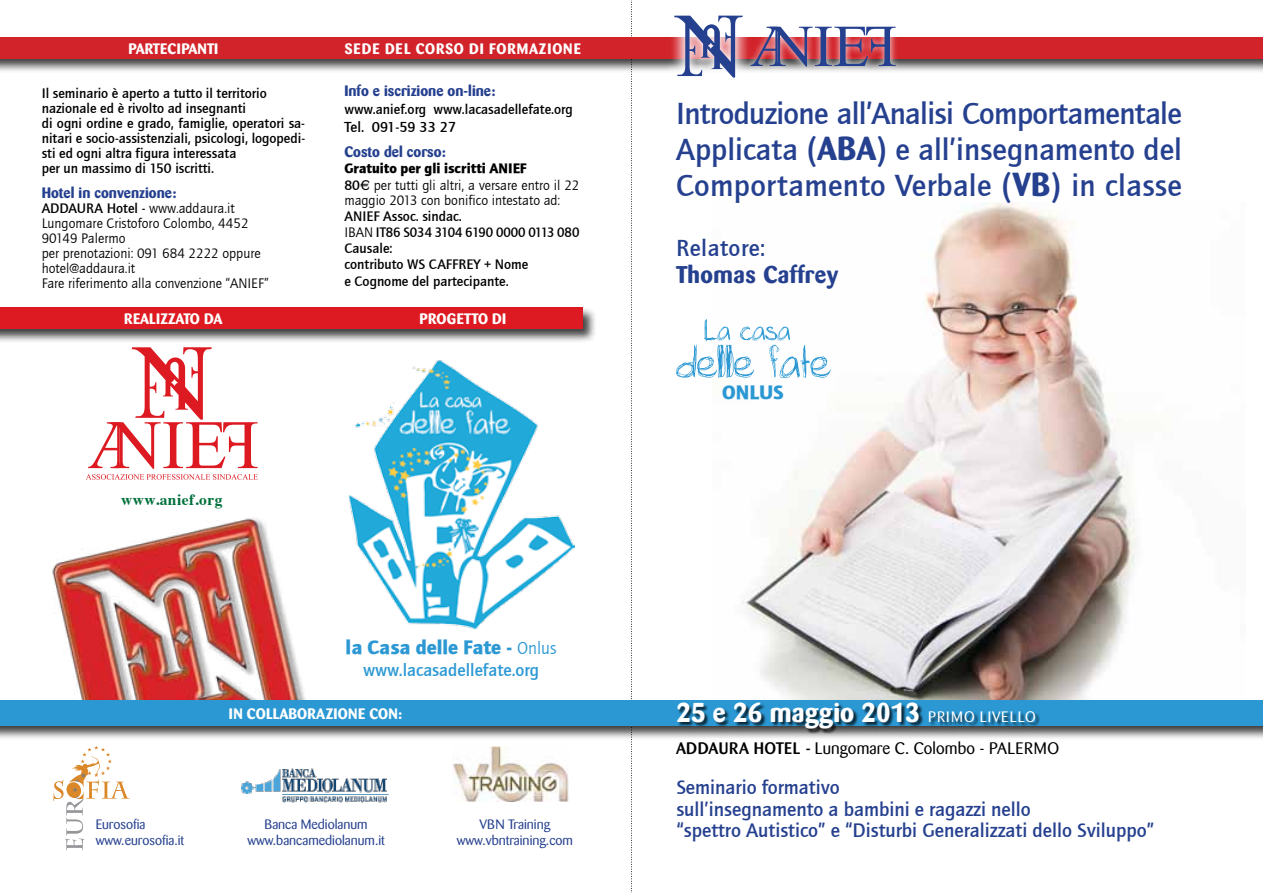
<style>
.page{position:relative;width:1263px;height:893px;background:#fff}
.page>*{position:absolute;margin:0;border:0;box-sizing:border-box;transform-origin:0 0}
.t1{font:31.5px/36px "Quay Sans Md ITCTT";letter-spacing:.01em;color:#25408f;text-align:justify}
.t2{font:700 27px "Barmeno";color:#fff}
.t3{font:700 24px "Barmeno";letter-spacing:.02em;color:#25408f}
.t4{font:24px "Quay Sans Md ITCTT";letter-spacing:.02em;color:#25408f}
.t5{font:20.25px/21.5px "Quay Sans Md ITCTT";color:#25408f}
.t6{font:20.25px "Quay Sans ITCTT Black";color:#2b98d4}
.t7{font:18px "Quay Sans Md ITCTT";color:#2b98d4}
.t8{font:16.5px "Barmeno";letter-spacing:.01em;color:#000}
.t9{font:700 15.6px "Times";letter-spacing:.03em;color:#00703b}
.t10{font:700 15px "Barmeno";color:#25408f}
.t11{font:700 15px "Barmeno";letter-spacing:.02em;color:#fff}
.t12{font:700 15px "Barmeno";letter-spacing:.06em;color:#fff}
.t13{font:15px "Quay Sans Md ITCTT";color:#000}
.t14{font:700 15px "Barmeno";color:#fff}
.t15{font:14.25px/15px "Quay Sans Md ITCTT";color:#000}
.t16{font:14.25px/15px "Quay Sans ITCTT Book";color:#000}
.t17{font:14.25px "Quay Sans ITCTT Black";color:#000}
.t18{font:13.5px/16.2px "Barmeno";color:#25408f;text-align:center}
.s1{font-family:"Quay Sans Md ITCTT"}
.s2{font-family:"Euro Classic"}
.s3{font-family:"Quay Sans ITCTT Book"}
.s4{font-family:"Quay Sans ITCTT Book";font-size:18px}
.s5{font-size:33px}
.s6{font-family:"Barmeno";font-weight:700;font-size:33px}
.s7{font-weight:400;font-size:15px}
.s8{font-weight:500}
</style>
<div class="page">
<img style="left:741px;top:203px;width:395px;height:495px">
<img style="left:52px;top:518px;width:253px;height:180px">
<svg style="left:631px;top:0;width:1px;height:893px"></svg>
<div style="left:0;top:35px;width:1263px;height:38px;background:#000;opacity:.75"></div>
<div style="left:0;top:37px;width:1263px;height:21px;background:#d2232a"></div>
<div style="left:0;top:698px;width:1263px;height:42px;background:#000;opacity:.75"></div>
<div style="left:0;top:700px;width:1263px;height:26px;background:#2b98d4"></div>
<div style="left:677px;top:702px;width:363px;height:32px;background:#000;opacity:.75"></div>
<div style="left:0;top:306px;width:597px;height:37px;background:#000;opacity:.75"></div>
<div style="left:0;top:308px;width:583px;height:21px;background:#dd1a21"></div>
<img style="left:452px;top:746px;width:117px;height:56px">
<img style="left:241px;top:768px;width:148px;height:35px">
<div style="left:656px;top:0;width:246px;height:95px;background:#fff"></div>
<svg style="left:755px;top:27px;width:141px;height:40px"></svg>
<div style="left:662px;top:3px;width:93px;height:87px;background:#fff;opacity:.75"></div>
<svg style="left:674px;top:16px;width:69px;height:62px"></svg>
<svg style="left:86px;top:347px;width:172px;height:133px"></svg>
<div style="left:670px;top:313px;width:167px;height:71px;background:#fff"></div>
<svg style="left:676px;top:319px;width:155px;height:59px"></svg>
<img style="left:349px;top:360px;width:226px;height:269px">
<svg style="left:53px;top:746px;width:77px;height:104px"></svg>
<p class="t14" style="left:129px;top:40px;width:91px">PARTECIPANTI</p>
<p class="t15" style="left:42px;top:86px;width:265px">Il seminario è aperto a tutto il territorio nazionale ed è rivolto ad insegnanti<br>di ogni ordine e grado, famiglie, operatori sa&shy;nitari e socio-assistenziali, psicologi, logopedi&shy;sti ed ogni altra figura interessata<br>per un massimo di 150 iscritti.</p>
<p class="t10" style="left:42px;top:184px;width:136px">Hotel in convenzione:</p>
<p class="t15" style="left:42px;top:201px;width:19px">Adda</p>
<p class="t16" style="left:42px;top:201px;width:229px;text-indent:35px"><span class="s1">ura Hotel -</span> www.addaura.it<br>Lungomare Cristoforo Colombo, 4452<br>90149 Palermo<br>per prenotazioni: 091 684 2222 oppure hotel@addaura.it<br>Fare riferimento alla convenzione “anief”</p>
<p class="t11" style="left:124px;top:310px;width:98px">Realizzato da</p>
<p class="t12" style="left:345px;top:40px;width:228px">Sede del Corso di Formazione</p>
<p class="t10" style="left:344px;top:82px;width:152px">Info e iscrizione on-line:</p>
<p class="t15" style="left:344px;top:102px;width:230px">www.anief.org www.lacasadellefate.org</p>
<p class="t13" style="left:344px;top:119px;width:113px">Tel. 091-59 33 27</p>
<p class="t10" style="left:344px;top:143px;width:103px">Costo del corso:</p>
<p class="t17" style="left:344px;top:160px;width:184px">Gratuito per gli iscritti ANIEF</p>
<p class="t16" style="left:344px;top:177px;width:237px;line-height:15.9px"><span class="s1">80</span><span class="s2">g</span> per tutti gli altri, a versare entro il 22 maggio 2013 con bonifico intestato ad:</p>
<p class="t15" style="left:344px;top:209px;width:237px;line-height:16px">ANIEF Assoc. sindac.<br><span class="s3">I BAN</span> IT86 S034 3104 6190 0000 0113 080<br>Causale:<br>contributo WS CAFFREY + Nome<br>e Cognome del partecipante.</p>
<p class="t11" style="left:420px;top:310px;width:88px">Progetto DI</p>
<p class="t9" style="left:121px;top:485px;width:103px">www.anief.org</p>
<h3 class="t6" style="left:346px;top:636px;width:212px">la Casa delle Fate - <span class="s4">Onlus</span></h3>
<p class="t7" style="left:363px;top:660px;width:178px">www.lacasadellefate.org</p>
<h1 class="t1" style="left:676px;top:96px;width:507px">Introduzione all’Analisi Comportamentale Applicata <span class="s5">(</span><span class="s6">ABA</span><span class="s5">)</span> e all’insegnamento del Comportamento Verbale <span class="s5">(</span><span class="s6">VB</span><span class="s5">)</span> in classe</h1>
<h3 class="t4" style="left:676px;top:235px;width:91px">Relatore:</h3>
<h3 class="t3" style="left:676px;top:260px;width:164px">Thomas Caffrey</h3>
<h3 class="t6" style="left:722px;top:380px;width:63px">ONLUS</h3>
<p class="t11" style="left:229px;top:705px;width:175px">In collaborazione con:</p>
<h2 class="t2" style="left:676px;top:696px;width:358px">25 e 26 maggio 2013 <span class="s7">PRIMO livello</span></h2>
<p class="t18" style="left:96px;top:816px;width:90px;text-align:left">Eurosofia www.eurosofia.it</p>
<p class="t18" style="left:247px;top:816px;width:139px">Banca Mediolanum www.bancamediolanum.it</p>
<p class="t18" style="left:457px;top:816px;width:118px">VBN Training www.vbntraining.com</p>
<p class="t8" style="left:676px;top:739px;width:361px"><span class="s8">ADDAURA HOTEL -</span> Lungomare C. Colombo - Palermo</p>
<h3 class="t5" style="left:676px;top:777px;width:479px">Seminario formativo<br>sull’insegnamento a bambini e ragazzi nello<br>“spettro Autistico” e “Disturbi Generalizzati dello Sviluppo”</h3>
</div>
